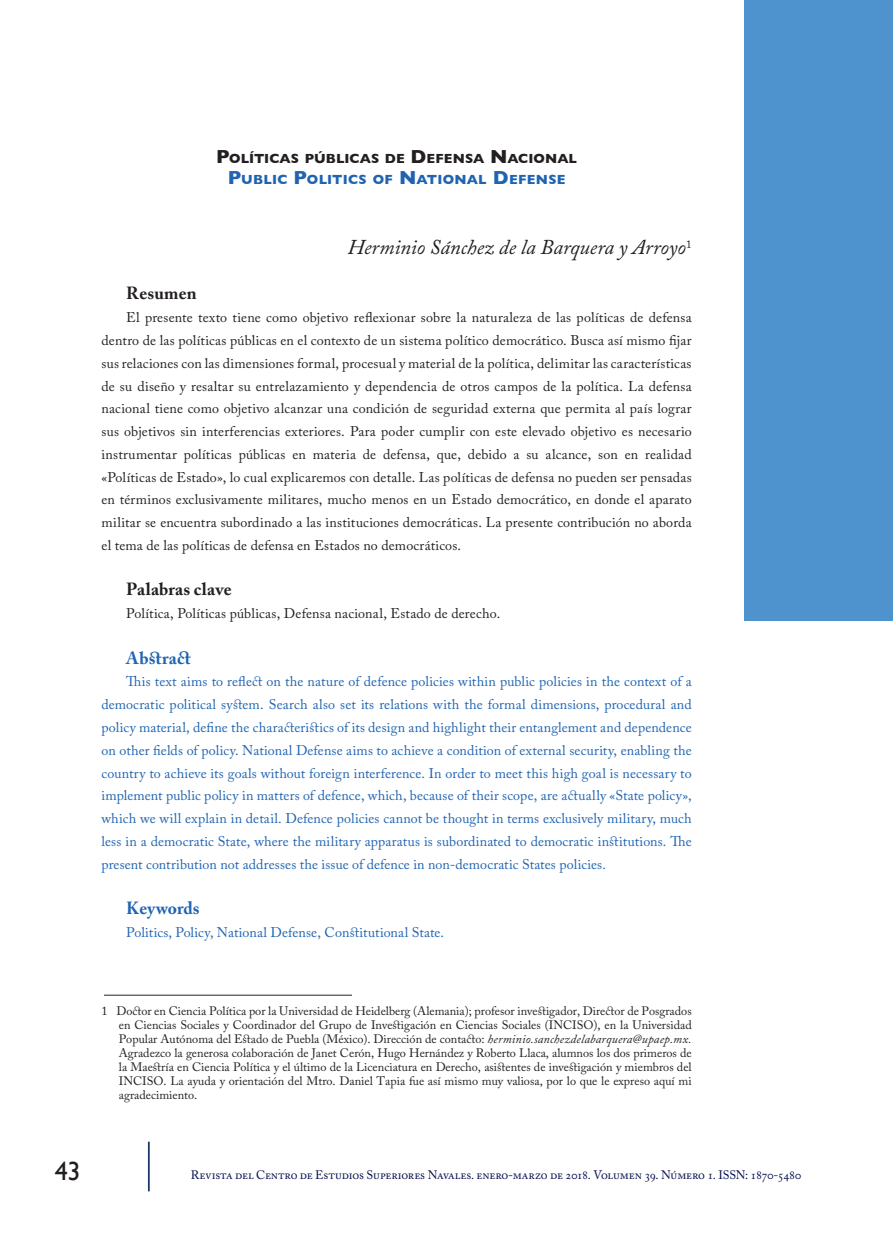
<style>
.page{position:relative;width:893px;height:1241px;background:#fff}
.page>*{position:absolute;margin:0;border:0;box-sizing:border-box;transform-origin:0 0}
.t1{font:26.25px "Gill Sans";color:#231f20}
.t2{font:italic 21px "Adobe Caslon Pro";color:#231f20}
.resumen_titulo{font:700 17.5px "Adobe Caslon Pro";letter-spacing:.01em;color:#231f20}
.abstract{font:700 17.5px "Adobe Caslon Pro";letter-spacing:.01em;color:#2064b1}
.Resumen{font:14px/22.8px "Adobe Caslon Pro";letter-spacing:.015em;color:#231f20;text-align:justify}
.abstract-2{font:14px/22.8px "Adobe Caslon Pro";letter-spacing:.005em;color:#2064b1;text-align:justify}
.abstract-3{font:14px "Adobe Caslon Pro";letter-spacing:.015em;color:#231f20}
._01_Títulos{font:700 13.47px "Gill Sans";letter-spacing:.005em;color:#231f20}
.t3{font:700 13.47px "Gill Sans";letter-spacing:.02em;color:#2064b1}
._16_Nota_al_pie{font:12.25px/14px "Adobe Caslon Pro";color:#231f20;text-align:justify}
.t4{font:12.25px "Adobe Caslon Pro";letter-spacing:-.015em;color:#030e4f}
.s1{font-size:19.25px}
.s2{font-style:italic}
</style>
<div class="page">
<hr style="left:148px;top:1141px;width:2px;height:50px;background:#183463">
<hr style="left:104px;top:994px;width:248px;height:1px;background:#57585a">
<div style="left:744px;top:0;width:149px;height:620px;background:#4e93ce"></div>
<p class="_01_Títulos" style="left:216px;top:148px;width:220px"><span class="s1">P</span>OLÍTICAS PÚBLICAS DE <span class="s1">D</span> EFE</p>
<p class="_01_Títulos" style="left:453px;top:148px;width:126px">NSA <span class="s1">N</span>ACIONAL</p>
<p class="t3" style="left:228px;top:169px;width:291px"><span class="s1">P</span>UBLIC <span class="s1">P</span>OLITICS OF <span class="s1">N</span>ATIONAL <span class="s1">D</span>EFE</p>
<p class="t3" style="left:536px;top:169px;width:29px">NSE</p>
<p class="t2" style="left:348px;top:234px;width:345px">Herminio Sánchez de la Barquera y Arroyo<sup>1</sup></p>
<p class="resumen_titulo" style="left:126px;top:283px;width:72px">Resumen</p>
<p class="Resumen" style="left:102px;top:306px;width:592px;text-indent:25px">El presente texto tiene como objetivo reflexionar sobre la naturaleza de las políticas de defensa dentro de las políticas públicas en el contexto de un sistema político democrático. Busca así mismo fijar sus relaciones con las dimensiones formal, procesual y material de la política, delimitar las características de su diseño y resaltar su entrelazamiento y dependencia de otros campos de la política. La defensa nacional tiene como objetivo alcanzar una condición de seguridad externa que permita al país lograr sus objetivos sin interferencias exteriores. Para poder cumplir con este elevado objetivo es necesario instrumentar políticas públicas en materia de defensa, que, debido a su alcance, son en realidad «Políticas de Estado», lo cual explicaremos con detalle. Las políticas de defensa no pueden ser pensadas en términos exclusivamente militares, mucho menos en un Estado democrático, en donde el aparato militar se encuentra subordinado a las instituciones democráticas. La presente contribución no aborda el tema de las políticas de defensa en Estados no democráticos.</p>
<p class="resumen_titulo" style="left:126px;top:579px;width:107px">Palabras clave</p>
<p class="abstract-3" style="left:126px;top:605px;width:375px">Política, Políticas públicas, Defensa nacional, Estado de derecho.</p>
<p class="abstract" style="left:126px;top:647px;width:66px">Abstract</p>
<p class="abstract-2" style="left:102px;top:670px;width:592px;text-indent:25px">This text aims to reflect on the nature of defence policies within public policies in the context of a democratic political system. Search also set its relations with the formal dimensions, procedural and policy material, define the characteristics of its design and highlight their entanglement and dependence on other fields of policy. National Defense aims to achieve a condition of external security, enabling the country to achieve its goals without foreign interference. In order to meet this high goal is necessary to implement public policy in matters of defence, which, because of their scope, are actually «State policy», which we will explain in detail. Defence policies cannot be thought in terms exclusively military, much less in a democratic State, where the military apparatus is subordinated to democratic institutions. The present contribution not addresses the issue of defence in non-democratic States policies.</p>
<p class="abstract" style="left:126px;top:897px;width:75px">Keywords</p>
<p class="abstract-2" style="left:126px;top:920px;width:319px">Politics, Policy, National Defense, Constitutional State.</p>
<p class="_16_Nota_al_pie" style="left:119px;top:1003px;width:574px;text-indent:-17px">1 Doctor en Ciencia Política por la Universidad de Heidelberg (Alemania); profesor investigador, Director de Posgrados en Ciencias Sociales y Coordinador del Grupo de Investigación en Ciencias Sociales (INCISO), en la Universidad Popular Autónoma del Estado de Puebla (México). Dirección de contacto: <span class="s2">herminio.sanchezdelabarquera@upaep.mx.<br></span>Agradezco la generosa colaboración de Janet Cerón, Hugo Hernández y Roberto Llaca, alumnos los dos primeros de la Maestría en Ciencia Política y el último de la Licenciatura en Derecho, asistentes de investigación y miembros del INCISO. La ayuda y orientación del Mtro. Daniel Tapia fue así mismo muy valiosa, por lo que le expreso aquí mi agradecimiento.</p>
<h1 class="t1" style="left:55px;top:1155px;width:27px">43</h1>
<p class="t4" style="left:191px;top:1167px;width:612px">Revista del Centro de Estudios Superiores Navales. enero-marzo de 2018. Volumen 39. Número 1. ISSN: 1870-5480</p>
</div>
